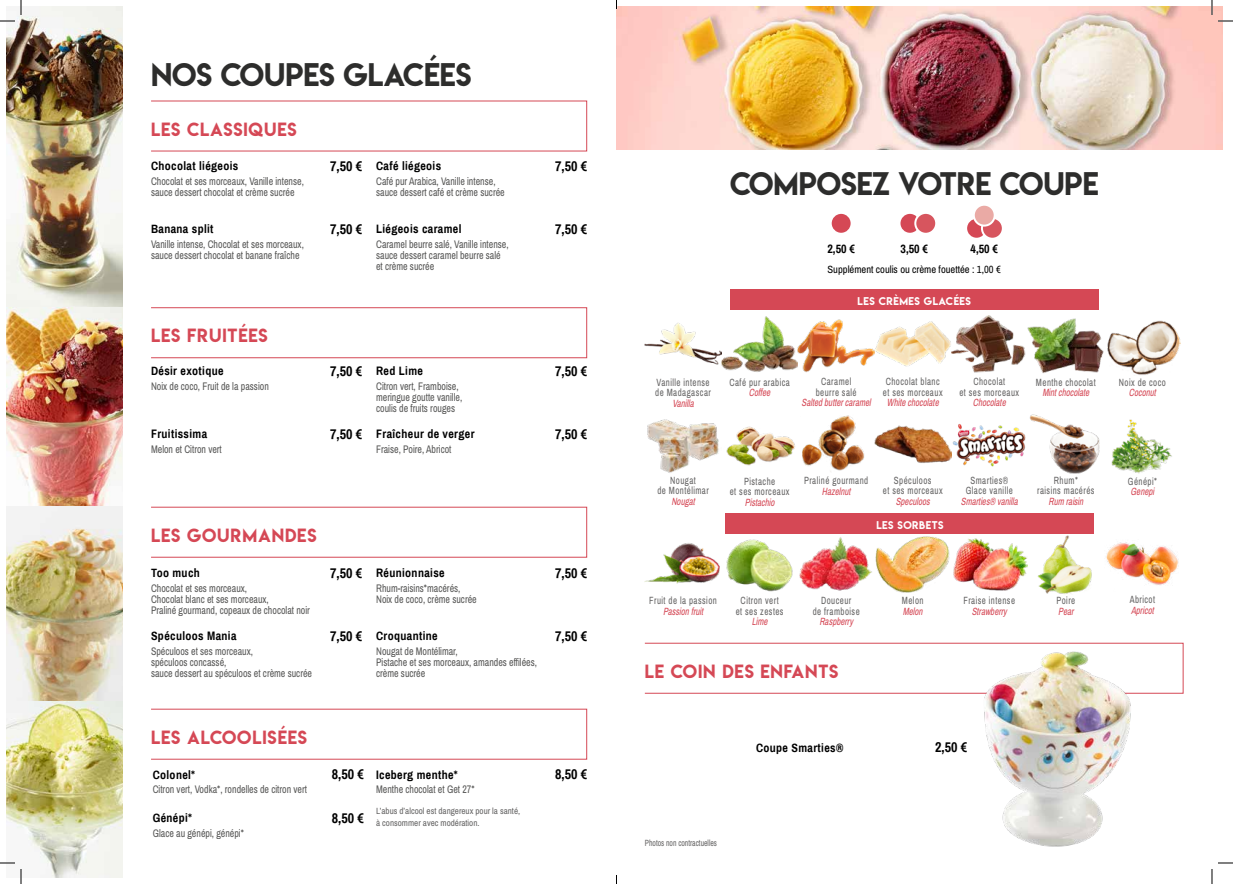
<style>
.page{position:relative;width:1233px;height:884px;background:#fff}
.page>*{position:absolute;margin:0;border:0;box-sizing:border-box;transform-origin:0 0}
.t1{font:29px "Lemon Milk";color:#2d2d2c}
.t2{font:17px "Lemon Milk";letter-spacing:.05em;color:#d54855}
.t3{font:700 14px "Archivo Narrow";color:#000}
.t4{font:700 12px "Archivo Narrow";letter-spacing:.03em;color:#000}
.t5{font:11px/11px "Archivo Narrow";color:#575756;scale:.9 1}
.t6{font:10.5px/10.5px "Archivo Narrow";letter-spacing:.05em;color:#646363;text-align:center;scale:.85 1}
.t7{font:italic 10.5px "Archivo Narrow";color:#d54855;scale:.85 1}
.t8{font:10.5px "Archivo Narrow";color:#000}
.t9{font:10px "Lemon Milk";letter-spacing:.05em;color:#fff}
.t10{font:9px/12px "Archivo Narrow";color:#646363}
.t11{font:9px "Archivo Narrow";color:#646363;scale:.85 1}
.s1{font-size:14px}
</style>
<div class="page">
<img style="left:7px;top:7px;width:115px;height:870px">
<img style="left:616px;top:7px;width:606px;height:142px">
<div style="left:150px;top:307px;width:437px;height:51px;border:1px solid #d54855"></div>
<div style="left:150px;top:507px;width:437px;height:51px;border:1px solid #d54855"></div>
<div style="left:150px;top:709px;width:437px;height:51px;border:1px solid #d54855"></div>
<div style="left:831px;top:214px;width:19px;height:19px;background:#d54855;border-radius:50%"></div>
<div style="left:900px;top:214px;width:19px;height:19px;background:#d54855;border-radius:50%"></div>
<div style="left:967px;top:219px;width:19px;height:19px;background:#d54855;border-radius:50%"></div>
<div style="left:915px;top:213px;width:21px;height:21px;background:#d7555e;border-radius:50%"></div>
<div style="left:914px;top:212px;width:23px;height:23px;border:2px solid #fff;border-radius:50%"></div>
<div style="left:982px;top:218px;width:21px;height:21px;background:#d7555e;border-radius:50%"></div>
<div style="left:981px;top:217px;width:23px;height:23px;border:2px solid #fff;border-radius:50%"></div>
<div style="left:973px;top:205px;width:21px;height:21px;background:#eaaaa5;border-radius:50%"></div>
<div style="left:972px;top:204px;width:23px;height:23px;border:2px solid #fff;border-radius:50%"></div>
<div style="left:730px;top:289px;width:368px;height:21px;background:#d54855"></div>
<img style="left:645px;top:316px;width:535px;height:59px">
<img style="left:647px;top:414px;width:525px;height:60px">
<div style="left:725px;top:513px;width:369px;height:21px;background:#d54855"></div>
<img style="left:645px;top:535px;width:534px;height:59px">
<div style="left:644px;top:643px;width:539px;height:51px;border:1px solid #d54855"></div>
<img style="left:970px;top:642px;width:172px;height:205px">
<svg style="left:1218px;top:20px;width:15px;height:2px"></svg>
<svg style="left:1218px;top:862px;width:15px;height:2px"></svg>
<svg style="left:0;top:0;width:22px;height:22px"></svg>
<svg style="left:0;top:862px;width:22px;height:22px"></svg>
<svg style="left:1211px;top:0;width:1px;height:15px"></svg>
<svg style="left:1211px;top:869px;width:1px;height:15px"></svg>
<h1 class="t1" style="left:151px;top:53px;width:322px">NOS COUPES GLACÉES</h1>
<h2 class="t2" style="left:151px;top:117px;width:147px">LES CLASSIQUES</h2>
<p class="t4" style="left:151px;top:159px;width:89px">Chocolat liégeois</p>
<p class="t5" style="left:151px;top:176px;width:171px">Chocolat et ses morceaux, Vanille intense, sauce dessert chocolat et crème sucrée</p>
<p class="t4" style="left:330px;top:159px;width:112px"><span class="s1">7,50 €</span> Café liégeois</p>
<p class="t5" style="left:376px;top:176px;width:144px">Café pur Arabica, Vanille intense, sauce dessert café et crème sucrée</p>
<p class="t3" style="left:555px;top:157px;width:33px">7,50 €</p>
<p class="t4" style="left:151px;top:222px;width:64px">Banana split</p>
<p class="t5" style="left:151px;top:239px;width:171px">Vanille intense, Chocolat et ses morceaux, sauce dessert chocolat et banane fraîche</p>
<p class="t4" style="left:330px;top:222px;width:133px"><span class="s1">7,50 €</span> Liégeois caramel</p>
<p class="t5" style="left:376px;top:239px;width:149px">Caramel beurre salé, Vanille intense, sauce dessert caramel beurre salé et crème sucrée</p>
<p class="t3" style="left:555px;top:220px;width:33px">7,50 €</p>
<h2 class="t2" style="left:151px;top:324px;width:118px">LES FRUITÉES</h2>
<p class="t4" style="left:151px;top:363px;width:74px">Désir exotique</p>
<p class="t5" style="left:151px;top:381px;width:132px">Noix de coco, Fruit de la passion</p>
<p class="t4" style="left:330px;top:363px;width:94px"><span class="s1">7,50 €</span> Red Lime</p>
<p class="t5" style="left:376px;top:381px;width:97px">Citron vert, Framboise, meringue goutte vanille, coulis de fruits rouges</p>
<p class="t3" style="left:555px;top:362px;width:33px">7,50 €</p>
<p class="t4" style="left:151px;top:426px;width:58px">Fruitissima</p>
<p class="t5" style="left:151px;top:444px;width:80px">Melon et Citron vert</p>
<p class="t4" style="left:330px;top:426px;width:146px"><span class="s1">7,50 €</span> Fraîcheur de verger</p>
<p class="t5" style="left:376px;top:444px;width:85px">Fraise, Poire, Abricot</p>
<p class="t3" style="left:555px;top:425px;width:33px">7,50 €</p>
<h2 class="t2" style="left:151px;top:523px;width:167px">LES GOURMANDES</h2>
<p class="t4" style="left:151px;top:565px;width:50px">Too much</p>
<p class="t5" style="left:151px;top:582px;width:178px">Chocolat et ses morceaux,<br>Chocolat blanc et ses morceaux,<br>Praliné gourmand, copeaux de chocolat noir</p>
<p class="t4" style="left:151px;top:628px;width:87px">Spéculoos Mania</p>
<p class="t5" style="left:151px;top:645px;width:180px">Spéculoos et ses morceaux,<br>spéculoos concassé,<br>sauce dessert au spéculoos et crème sucrée</p>
<p class="t4" style="left:330px;top:565px;width:116px"><span class="s1">7,50 €</span> Réunionnaise</p>
<p class="t5" style="left:376px;top:582px;width:113px">Rhum-raisins*macérés,<br>Noix de coco, crème sucrée</p>
<p class="t4" style="left:330px;top:628px;width:109px"><span class="s1">7,50 €</span> Croquantine</p>
<p class="t5" style="left:376px;top:645px;width:180px">Nougat de Montélimar,<br>Pistache et ses morceaux, amandes effilées, crème sucrée</p>
<h2 class="t2" style="left:151px;top:725px;width:157px">LES ALCOOLISÉES</h2>
<p class="t4" style="left:153px;top:767px;width:44px">Colonel*</p>
<p class="t5" style="left:153px;top:784px;width:173px">Citron vert, Vodka*, rondelles de citron vert</p>
<p class="t4" style="left:153px;top:810px;width:41px">Génépi*</p>
<p class="t5" style="left:153px;top:827px;width:103px">Glace au génépi, génépi*</p>
<p class="t4" style="left:332px;top:767px;width:127px"><span class="s1">8,50 €</span> Iceberg menthe*</p>
<p class="t5" style="left:376px;top:784px;width:111px">Menthe chocolat et Get 27*</p>
<p class="t3" style="left:332px;top:809px;width:33px">8,50 €</p>
<p class="t10" style="left:376px;top:805px;width:146px">L’abus d’alcool est dangereux pour la santé, à consommer avec modération.</p>
<p class="t3" style="left:555px;top:564px;width:33px">7,50 €</p>
<p class="t3" style="left:555px;top:627px;width:33px">7,50 €</p>
<p class="t3" style="left:555px;top:766px;width:33px">8,50 €</p>
<h1 class="t1" style="left:730px;top:162px;width:370px">COMPOSEZ VOTRE COUPE</h1>
<p class="t4" style="left:827px;top:241px;width:29px">2,50 €</p>
<p class="t4" style="left:900px;top:241px;width:29px">3,50 €</p>
<p class="t4" style="left:970px;top:241px;width:29px">4,50 €</p>
<p class="t8" style="left:827px;top:263px;width:175px">Supplément coulis ou crème fouettée : 1,00 €</p>
<p class="t9" style="left:857px;top:294px;width:115px">LES CRÈMES GLACÉES</p>
<p class="t6" style="left:655px;top:377px;width:67px;text-align:left">Vanille intense de Madagascar</p>
<p class="t7" style="left:672px;top:397px;width:29px">Vanilla</p>
<p class="t6" style="left:729px;top:377px;width:73px">Café pur arabica</p>
<p class="t7" style="left:749px;top:386px;width:29px">Coffee</p>
<p class="t6" style="left:883px;top:377px;width:72px;text-align:left">Chocolat blanc et ses morceaux</p>
<p class="t7" style="left:886px;top:396px;width:65px">Whitechocolate</p>
<p class="t6" style="left:815px;top:377px;width:50px">Caramel beurre salé</p>
<p class="t7" style="left:801px;top:396px;width:86px">Saltedbuttercaramel</p>
<p class="t6" style="left:959px;top:377px;width:72px">Chocolat<br>et ses morceaux</p>
<p class="t7" style="left:973px;top:396px;width:43px">Chocolate</p>
<p class="t6" style="left:1036px;top:377px;width:72px">Menthe chocolat</p>
<p class="t7" style="left:1042px;top:386px;width:60px">Mintchocolate</p>
<p class="t6" style="left:1118px;top:377px;width:57px">Noix de coco</p>
<p class="t7" style="left:1128px;top:386px;width:36px">Coconut</p>
<p class="t6" style="left:657px;top:475px;width:62px">Nougat<br>de Montélimar</p>
<p class="t7" style="left:671px;top:495px;width:32px">Nougat</p>
<p class="t6" style="left:730px;top:476px;width:72px">Pistache<br>et ses morceaux</p>
<p class="t7" style="left:745px;top:495px;width:39px">Pistachio</p>
<p class="t6" style="left:804px;top:476px;width:77px">Praliné gourmand</p>
<p class="t7" style="left:822px;top:485px;width:38px">Hazelnut</p>
<p class="t6" style="left:1037px;top:475px;width:69px">Rhum*<br>raisins macérés</p>
<p class="t7" style="left:1048px;top:495px;width:45px">Rum raisin</p>
<p class="t6" style="left:965px;top:475px;width:57px">Smarties®<br>Glace vanille</p>
<p class="t7" style="left:961px;top:495px;width:71px">Smarties® vanilla</p>
<p class="t6" style="left:883px;top:475px;width:72px">Spéculoos<br>et ses morceaux</p>
<p class="t7" style="left:895px;top:495px;width:44px">Speculoos</p>
<p class="t9" style="left:876px;top:518px;width:69px">LES SORBETS</p>
<p class="t6" style="left:1127px;top:476px;width:36px">Génépi*</p>
<p class="t7" style="left:1130px;top:485px;width:32px">Genepi</p>
<p class="t6" style="left:649px;top:596px;width:81px">Fruit de la passion</p>
<p class="t7" style="left:663px;top:605px;width:51px">Passionfruit</p>
<p class="t6" style="left:735px;top:596px;width:58px">Citron vert<br>et ses zestes</p>
<p class="t7" style="left:751px;top:615px;width:23px">Lime</p>
<p class="t6" style="left:812px;top:596px;width:57px">Douceur<br>de framboise</p>
<p class="t7" style="left:819px;top:615px;width:44px">Raspberry</p>
<p class="t6" style="left:902px;top:596px;width:27px">Melon</p>
<p class="t7" style="left:903px;top:605px;width:28px">Melon</p>
<p class="t6" style="left:963px;top:596px;width:62px">Fraise intense</p>
<p class="t7" style="left:971px;top:605px;width:46px">Strawberry</p>
<p class="t6" style="left:1056px;top:596px;width:24px">Poire</p>
<p class="t7" style="left:1058px;top:605px;width:22px">Pear</p>
<p class="t6" style="left:1129px;top:595px;width:31px">Abricot</p>
<p class="t7" style="left:1131px;top:604px;width:31px">Apricot</p>
<h2 class="t2" style="left:645px;top:659px;width:195px">LE COIN DES ENFANTS</h2>
<p class="t4" style="left:756px;top:740px;width:89px">Coupe Smarties®</p>
<p class="t3" style="left:935px;top:739px;width:33px">2,50 €</p>
<p class="t11" style="left:645px;top:837px;width:86px">Photos non contractuelles</p>
</div>
